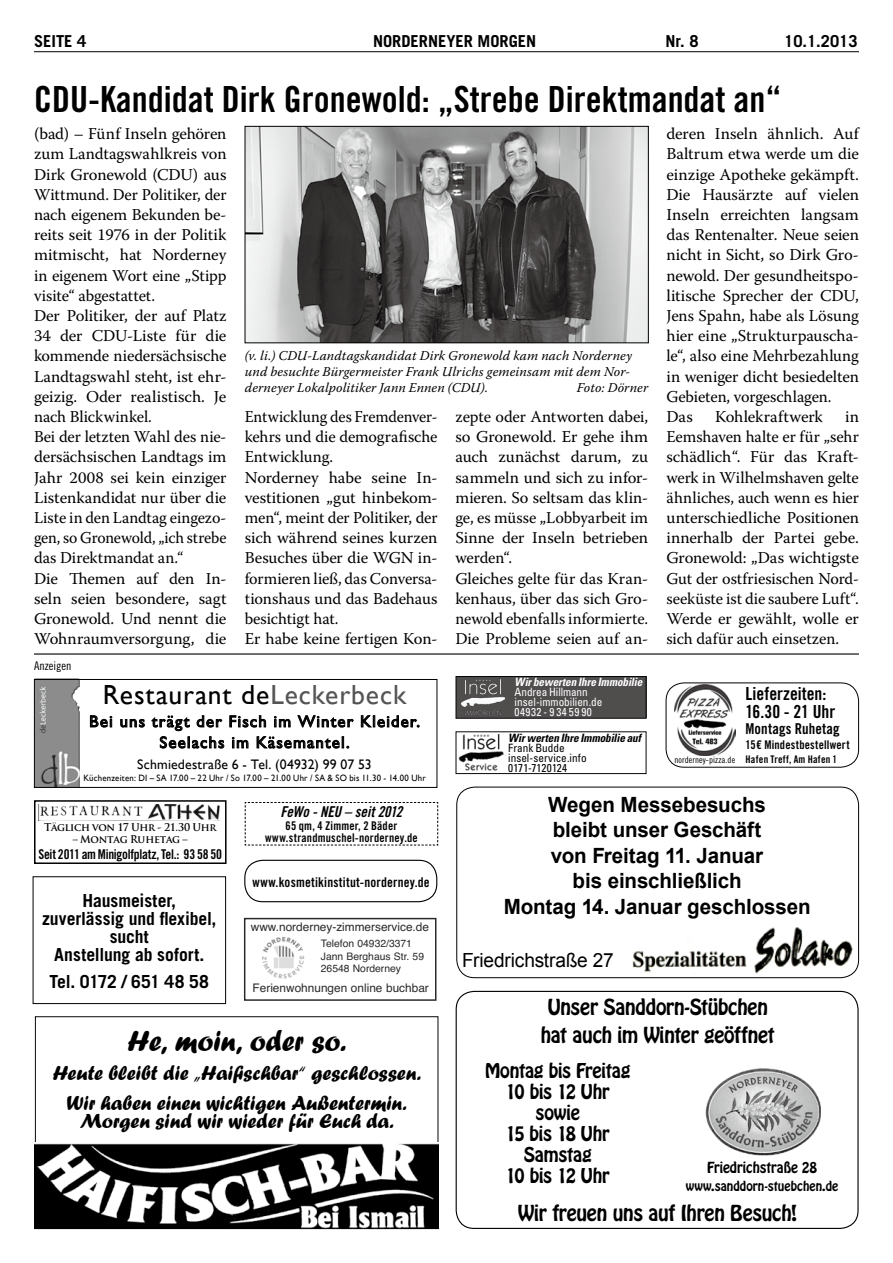
<style>
.page{position:relative;width:893px;height:1263px;background:#fff}
.page>*{position:absolute;margin:0;border:0;box-sizing:border-box;transform-origin:0 0}
.t1{font:36px "Trade Gothic LT Bold Cond Twenty";color:#000}
.t2{font:30px "Forte";letter-spacing:-.005em;color:#000}
.t3{font:27.6px "Gill Sans";letter-spacing:.03em;color:#000}
.t4{font:21px/29.7px "Forte";color:#000;text-align:center}
.t5{font:700 21px/25.5px "Arial";letter-spacing:-.005em;color:#000;text-align:center}
.t6{font:19.5px/28.5px "Hobo Std";letter-spacing:-.015em;color:#000;text-align:center}
.t7{font:19.5px "Arial";letter-spacing:-.01em;color:#000}
.t8{font:700 18px/18px "Trade Gothic LT";letter-spacing:-.005em;color:#000;text-align:center}
.t9{font:18px/21px "Hobo Std";letter-spacing:-.02em;color:#000;text-align:center}
.t10{font:18px/18px "Trade Gothic LT Bold Cond Twenty";letter-spacing:-.005em;color:#000}
.t11{font:16.5px/20.2px "Warnock Pro";letter-spacing:-.005em;color:#000}
.t12{font:16.5px/20.2px "Warnock Pro";letter-spacing:-.005em;color:#000;scale:.96 1}
.t13{font:16.5px/21px "Gill Sans";letter-spacing:.08em;color:#000;text-align:center}
.t14{font:700 16.5px "Trade Gothic LT";color:#000}
.t15{font:15px "Trade Gothic LT Bold Cond Twenty Obl";letter-spacing:-.005em;color:#000}
.t16{font:15px "Trade Gothic LT Bold Cond Twenty";letter-spacing:.015em;color:#000}
.t17{font:13.8px "Gill Sans";letter-spacing:.015em;color:#000}
.t18{font:italic 13.5px/16.2px "Warnock Pro";letter-spacing:.005em;color:#000}
.t19{font:13.5px "Trade Gothic LT Bold Cond Twenty";letter-spacing:-.02em;color:#000}
.t20{font:13.5px "Trade Gothic LT Bold Cond Twenty";letter-spacing:.005em;color:#000}
.t21{font:13.5px "Hobo Std";letter-spacing:-.005em;color:#000}
.t22{font:12px/12px "Trade Gothic LT Bold Cond Twenty";letter-spacing:.015em;color:#000;text-align:center}
.t23{font:12px "Hobo Std";letter-spacing:.005em;color:#000}
.t24{font:12px "Trade Gothic LT Cond Eighteen";color:#000}
.t25{font:11.85px "Helvetica";color:#2b2828}
.t26{font:condensed 11.4px/10.1px "Univers LT Std";color:#fff}
.t27{font:condensed 11.4px/10.1px "Univers LT Std";color:#000}
.t28{font:italic 700 condensed 11.4px "Univers LT Std";color:#000}
.t29{font:italic 700 condensed 11.4px "Univers LT Std";color:#fff}
.t30{font:700 10.5px "Trajan Pro";letter-spacing:-.03em;color:#000}
.t31{font:10.5px "Trade Gothic LT Bold Cond Twenty";letter-spacing:.025em;color:#000}
.t32{font:10.35px/12.5px "Helvetica";color:#2b2828}
.t33{font:9.15px "Gill Sans";letter-spacing:.025em;color:#000;scale:.95 1}
.s1{color:#565454}
.s2{font-family:"Trade Gothic LT Cond Eighteen";font-size:9px}
</style>
<div class="page">
<hr style="left:34px;top:51px;width:825px;height:1px;background:#000">
<div style="left:33px;top:876px;width:193px;height:128px;border:1px solid #000"></div>
<img style="left:674px;top:685px;width:62px;height:70px">
<div style="left:666px;top:682px;width:193px;height:85px;border:1px solid #000;border-radius:18px"></div>
<img style="left:39px;top:804px;width:181px;height:16px">
<div style="left:34px;top:800px;width:193px;height:64px;border:2px solid #000"></div>
<img style="left:262px;top:937px;width:43px;height:42px">
<div style="left:244px;top:918px;width:192px;height:83px;border:1px solid #2b2828"></div>
<div style="left:456px;top:731px;width:190px;height:43px;border:1px solid #000"></div>
<img style="left:459px;top:734px;width:45px;height:39px">
<div style="left:244px;top:860px;width:193px;height:42px;border:1px solid #000;border-radius:18px"></div>
<div style="left:456px;top:676px;width:190px;height:42px;background:#4c4949"></div>
<div style="left:456px;top:676px;width:190px;height:43px;border:1px solid #000"></div>
<img style="left:460px;top:679px;width:46px;height:37px">
<svg style="left:244px;top:802px;width:194px;height:44px"></svg>
<img style="left:35px;top:1143px;width:404px;height:86px">
<hr style="left:34px;top:653px;width:825px;height:2px;background:#000">
<img style="left:706px;top:1068px;width:114px;height:88px">
<div style="left:456px;top:991px;width:403px;height:238px;border:1px solid #000;border-radius:18px"></div>
<img style="left:632px;top:927px;width:221px;height:50px">
<div style="left:456px;top:787px;width:403px;height:191px;border:1px solid #000;border-radius:18px"></div>
<img style="left:247px;top:128px;width:399px;height:213px">
<div style="left:245px;top:126px;width:403px;height:217px;border:1px solid #000"></div>
<img style="left:36px;top:681px;width:43px;height:105px">
<div style="left:34px;top:679px;width:403px;height:109px;border:1px solid #000"></div>
<svg style="left:90px;top:715px;width:23px;height:13px"></svg>
<svg style="left:120px;top:718px;width:25px;height:10px"></svg>
<svg style="left:361px;top:715px;width:59px;height:13px"></svg>
<svg style="left:151px;top:715px;width:203px;height:34px"></svg>
<p class="t14" style="left:34px;top:31px;width:54px">SEITE 4</p>
<p class="t14" style="left:373px;top:31px;width:8px">NOR</p>
<p class="t14" style="left:401px;top:31px;width:19px">DERNE</p>
<p class="t14" style="left:446px;top:31px;width:52px">YER MORGENN</p>
<p class="t14" style="left:676px;top:31px;width:24px">r. 8</p>
<p class="t14" style="left:784px;top:31px;width:75px">10.1.2013</p>
<h1 class="t1" style="left:34px;top:78px;width:749px">CDU-Kandidat Dirk Gronewold: „Strebe Direktmandat an“</h1>
<p class="t11" style="left:34px;top:123px;width:194px">(bad) – Fünf Inseln gehören zum Landtagswahlkreis von<br>Dirk Gronewold (CDU) aus<br>Wittmund. Der Politiker, der nach eigenem Bekunden be&shy;reits seit 1976 in der Politik mitmischt, hat Norderney in eigenem Wort eine „Stipp visite“ abgestattet.<br>Der Politiker, der auf Platz<br>34 der CDU-Liste für die kommende niedersächsische<br>Landtagswahl steht, ist ehr&shy;geizig. Oder realistisch. Je nach Blickwinkel.<br>Bei der letzten Wahl des nie&shy;dersächsischen Landtags im<br>Jahr 2008 sei kein einziger<br>Listenkandidat nur über die<br>Liste in den Landtag eingezo&shy;gen, so Gronewold, „ich strebe das Direktmandat an.“<br>Die Themen auf den In&shy;seln seien besondere, sagt<br>Gronewold. Und nennt die<br>Wohnraumversorgung, die</p>
<p class="t24" style="left:34px;top:658px;width:39px">Anzeigen</p>
<p class="t18" style="left:245px;top:347px;width:389px">(v. li.) CDU-Landtagskandidat Dirk Gronewold kam nach Norderney und besuchte Bürgermeister Frank Ulrichs gemeinsam mit dem Nor&shy;derneyer Lokalpolitiker Jann Ennen (CDU).</p>
<p class="t18" style="left:577px;top:380px;width:73px">Foto: Dörner</p>
<p class="t12" style="left:245px;top:406px;width:202px">Entwicklung des Fremdenver&shy;kehrs und die demografische<br>Entwicklung.<br>Norderney habe seine In&shy;vestitionen „gut hinbekom&shy;men“, meint der Politiker, der sich während seines kurzen<br>Besuches über die WGN in&shy;formieren ließ, das Conversa&shy;tionshaus und das Badehaus besichtigt hat.<br>Er habe keine fertigen Kon-</p>
<p class="t11" style="left:455px;top:406px;width:194px">zepte oder Antworten dabei, so Gronewold. Er gehe ihm auch zunächst darum, zu sammeln und sich zu infor&shy;mieren. So seltsam das klin&shy;ge, es müsse „Lobbyarbeit im<br>Sinne der Inseln betrieben werden“.<br>Gleiches gelte für das Kran&shy;kenhaus, über das sich Gro&shy;newold ebenfalls informierte.<br>Die Probleme seien auf an-</p>
<h3 class="t3" style="left:103px;top:679px;width:305px">Restaurant de<span class="s1">Leckerbeck</span></h3>
<p class="t13" style="left:89px;top:711px;width:332px">Bei uns trägt der Fisch im Winter Kleider.<br>Seelachs im Käsemantel.</p>
<p class="t17" style="left:137px;top:756px;width:236px">Schmiedestraße 6 - Tel. (04932) 99 07 53</p>
<p class="t33" style="left:83px;top:772px;width:362px">Küchenzeiten: DI – SA 17.00 – 22 Uhr / So 17.00 – 21.00 Uhr / SA &amp; SO bis 11.30 - 14.00 Uhr</p>
<p class="t29" style="left:515px;top:675px;width:132px">WirbewertenIhreImmobilie</p>
<p class="t26" style="left:515px;top:687px;width:89px">Andrea Hillmann insel-immobilien.de<br>04932 - 9 34 59 90</p>
<p class="t28" style="left:508px;top:730px;width:137px">WirwertenIhreImmobilieauf</p>
<p class="t27" style="left:508px;top:742px;width:80px">Frank Budde insel-service.info<br>0171-7120124</p>
<p class="t11" style="left:666px;top:123px;width:194px">deren Inseln ähnlich. Auf<br>Baltrum etwa werde um die einzige Apotheke gekämpft.<br>Die Hausärzte auf vielen<br>Inseln erreichten langsam das Rentenalter. Neue seien nicht in Sicht, so Dirk Gro&shy;newold. Der gesundheitspo&shy;litische Sprecher der CDU,<br>Jens Spahn, habe als Lösung hier eine „Strukturpauscha&shy;le“, also eine Mehrbezahlung in weniger dicht besiedelten<br>Gebieten, vorgeschlagen.<br>Das</p>
<p class="t11" style="left:715px;top:406px;width:109px">Kohlekraftwerk</p>
<p class="t11" style="left:666px;top:406px;width:194px;text-align:justify;text-indent:179px">in Eemshaven halte er für „sehr schädlich“. Für das Kraft&shy;werk in Wilhelmshaven gelte ähnliches, auch wenn es hier unterschiedliche Positionen innerhalb der Partei gebe.<br>Gronewold: „Das wichtigste Gut der ostfriesischen Nord&shy;seeküste ist die saubere Luft“.<br>Werde er gewählt, wolle er sich dafür auch einsetzen.</p>
<p class="t10" style="left:745px;top:684px;width:91px">Lieferzeiten:<br>16.30 - 21 Uhr</p>
<p class="t16" style="left:745px;top:720px;width:96px">Montags Ruhetag</p>
<p class="t22" style="left:745px;top:739px;width:106px">15€ Mindestbestellwert</p>
<p class="t31" style="left:674px;top:753px;width:164px"><span class="s2">norderney-pizza.de</span> Hafen Treff, Am Hafen 1</p>
<p class="t30" style="left:44px;top:820px;width:174px">Täglich von 17 Uhr - 21.30 Uhr</p>
<p class="t30" style="left:73px;top:832px;width:116px">– Montag Ruhetag –</p>
<p class="t19" style="left:38px;top:846px;width:185px">Seit 2011 am Minigolfplatz, Tel.: 93 58 50</p>
<p class="t8" style="left:42px;top:891px;width:176px">Hausmeister, zuverlässig und flexibel, sucht<br>Anstellung ab sofort.</p>
<p class="t8" style="left:50px;top:972px;width:161px">Tel. 0172 / 651 48 58</p>
<p class="t15" style="left:280px;top:802px;width:124px">FeWo - NEU – seit 2012</p>
<p class="t22" style="left:265px;top:820px;width:154px">65 qm, 4 Zimmer, 2 Bäder www.strandmuschel-norderney.de</p>
<p class="t20" style="left:252px;top:873px;width:179px">www.kosmetikinstitut-norderney.de</p>
<p class="t25" style="left:251px;top:919px;width:180px">www.norderney-zimmerservice.de</p>
<p class="t32" style="left:321px;top:938px;width:105px">Telefon 04932/3371<br>Jann Berghaus Str. 59<br>26548 Norderney</p>
<p class="t25" style="left:253px;top:980px;width:178px">Ferienwohnungen online buchbar</p>
<h2 class="t2" style="left:128px;top:1023px;width:220px">He, moin, oder so.</h2>
<p class="t4" style="left:53px;top:1058px;width:370px">Heute bleibt die „Haifischbar“ geschlossen.<br>Wir haben einen wichtigen Außentermin.</p>
<p class="t4" style="left:80px;top:1106px;width:315px">Morgen sind wir wieder für Euch da.</p>
<p class="t5" style="left:504px;top:792px;width:308px">Wegen Messebesuchs<br>bleibt unser Geschäft<br>von Freitag 11. Januar<br>bis einschließlich<br>Montag 14. Januar geschlossen</p>
<p class="t7" style="left:462px;top:947px;width:153px">Friedrichstraße 27</p>
<p class="t6" style="left:541px;top:993px;width:235px">Unser Sanddorn-Stübchen hat auch im Winter geöffnet</p>
<p class="t9" style="left:485px;top:1061px;width:147px">Montag bis Freitag<br>10 bis 12 Uhr sowie<br>15 bis 18 Uhr<br>Samstag<br>10 bis 12 Uhr</p>
<p class="t6" style="left:518px;top:1199px;width:281px">Wir freuen uns auf Ihren Besuch!</p>
<p class="t21" style="left:707px;top:1158px;width:112px">Friedrichstraße 28</p>
<p class="t23" style="left:686px;top:1177px;width:154px">www.sanddorn-stuebchen.de</p>
</div>
